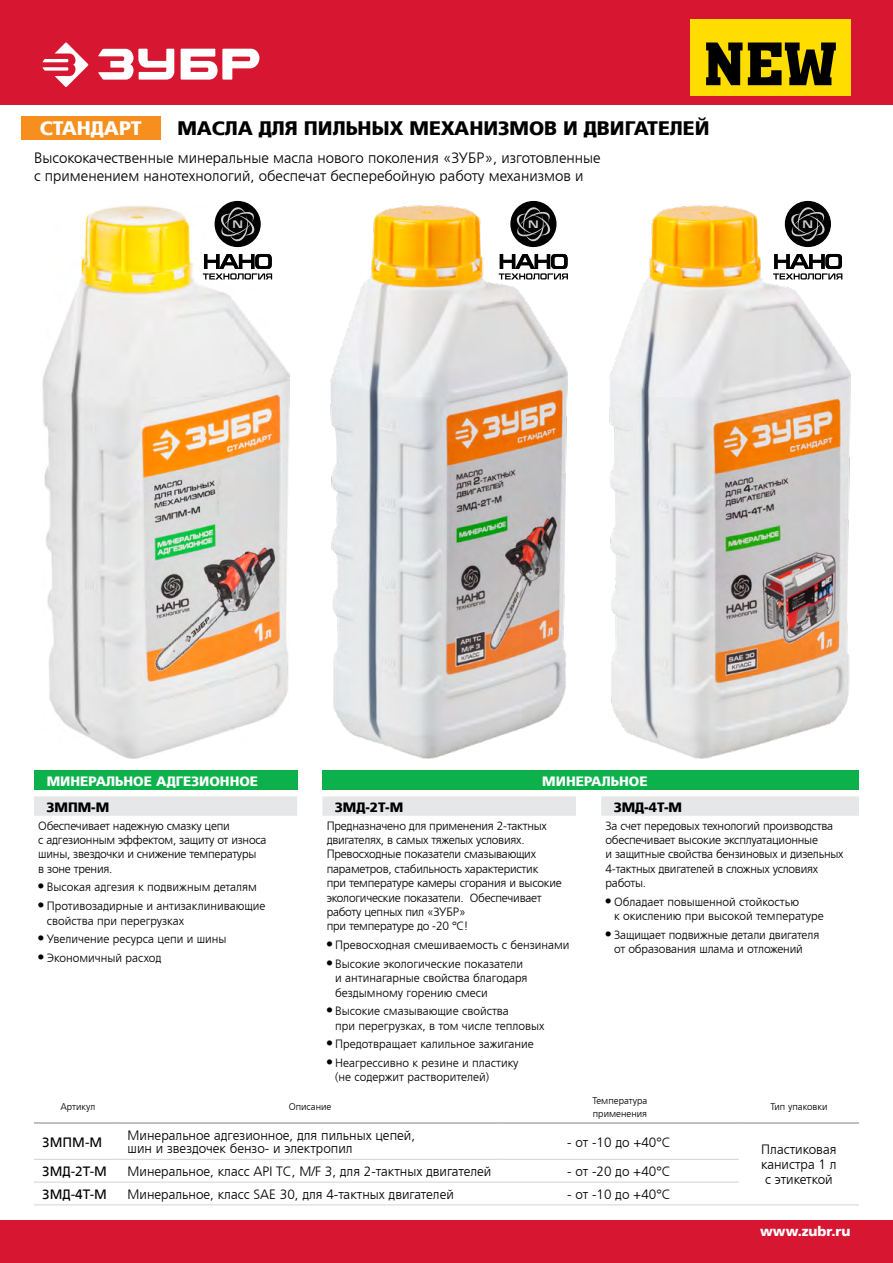
<style>
.page{position:relative;width:893px;height:1263px;background:#fff}
.page>*{position:absolute;margin:0;border:0;box-sizing:border-box;transform-origin:0 0}
.t1{font:19.5px "AG Foreigner Stayer Bold";color:#000}
.t2{font:19.5px "AG Foreigner Stayer Bold";color:#fff}
.t3{font:300 15px/18px "AG Foreigner";color:#000}
.t4{font:300 13.5px/15px "AG Foreigner";color:#000}
.t5{font:13.5px "AG Foreigner Stayer Bold";color:#fff}
.t6{font:13.5px "AG Foreigner Stayer Bold";color:#000}
.t7{font:13.5px "AG Foreigner";color:#000}
.t8{font:700 13.5px "AG Foreigner";color:#fff}
.t9{font:300 12px/14.4px "AG Foreigner";letter-spacing:-.02em;color:#000}
.t10{font:300 12px/14.4px "AG Foreigner";color:#000}
.t11{font:700 10.95px "Europe Ext";color:#cdcfd0;scale:.9 1}
.t12{font:300 9.75px/13.5px "AG Foreigner";color:#000}
.s1{font-family:"AG Letterica Condensed";font-weight:700;font-size:13.5px}
</style>
<div class="page">
<div style="left:0;top:0;width:893px;height:105px;background:#d71732"></div>
<div style="left:0;top:1220px;width:893px;height:43px;background:#d71732"></div>
<svg style="left:42px;top:42px;width:46px;height:45px"></svg>
<svg style="left:98px;top:49px;width:161px;height:31px"></svg>
<div style="left:690px;top:20px;width:160px;height:76px;background:#fd0"></div>
<svg style="left:706px;top:43px;width:36px;height:42px"></svg>
<svg style="left:748px;top:43px;width:88px;height:42px"></svg>
<div style="left:34px;top:771px;width:263px;height:19px;background:#0db14b"></div>
<div style="left:322px;top:771px;width:537px;height:19px;background:#0db14b"></div>
<svg style="left:34px;top:796px;width:825px;height:20px"></svg>
<div style="left:21px;top:116px;width:140px;height:24px;background:#f78f1e"></div>
<img style="left:43px;top:206px;width:246px;height:553px">
<img style="left:330px;top:206px;width:238px;height:553px">
<img style="left:609px;top:206px;width:242px;height:553px">
<hr style="left:499px;top:1159px;width:240px;height:1px;background:#d1d3d4">
<hr style="left:499px;top:1182px;width:240px;height:1px;background:#d1d3d4">
<hr style="left:499px;top:1204px;width:240px;height:1px;background:#d1d3d4">
<hr style="left:34px;top:1159px;width:85px;height:1px;background:#d1d3d4">
<hr style="left:119px;top:1159px;width:380px;height:1px;background:#d1d3d4">
<hr style="left:34px;top:1182px;width:85px;height:1px;background:#d1d3d4">
<hr style="left:119px;top:1182px;width:380px;height:1px;background:#d1d3d4">
<hr style="left:34px;top:1204px;width:85px;height:1px;background:#d1d3d4">
<hr style="left:119px;top:1204px;width:380px;height:1px;background:#d1d3d4">
<hr style="left:739px;top:1204px;width:120px;height:1px;background:#d1d3d4">
<hr style="left:34px;top:1122px;width:85px;height:1px;background:#808285">
<hr style="left:119px;top:1122px;width:380px;height:1px;background:#808285">
<hr style="left:499px;top:1122px;width:240px;height:1px;background:#808285">
<hr style="left:739px;top:1122px;width:120px;height:1px;background:#808285">
<svg style="left:203px;top:254px;width:69px;height:25px"></svg>
<div style="left:215px;top:201px;width:46px;height:46px;border:1px solid #000;border-radius:50%"></div>
<div style="left:215px;top:202px;width:45px;height:44px;background:#000;border-radius:50%"></div>
<svg style="left:219px;top:206px;width:37px;height:36px"></svg>
<svg style="left:499px;top:254px;width:69px;height:25px"></svg>
<div style="left:510px;top:201px;width:46px;height:46px;border:1px solid #000;border-radius:50%"></div>
<div style="left:511px;top:202px;width:45px;height:44px;background:#000;border-radius:50%"></div>
<svg style="left:515px;top:206px;width:37px;height:36px"></svg>
<svg style="left:773px;top:254px;width:69px;height:25px"></svg>
<div style="left:785px;top:201px;width:46px;height:46px;border:1px solid #000;border-radius:50%"></div>
<div style="left:785px;top:202px;width:45px;height:44px;background:#000;border-radius:50%"></div>
<svg style="left:789px;top:206px;width:38px;height:36px"></svg>
<h1 class="t2" style="left:40px;top:117px;width:27px">стандарт</h1>
<h1 class="t1" style="left:177px;top:117px;width:141px">масла для пильн</h1>
<h1 class="t1" style="left:372px;top:117px;width:99px">ых механизмо</h1>
<h1 class="t1" style="left:544px;top:117px;width:79px">в и двигателе</h1>
<h1 class="t1" style="left:695px;top:117px;width:16px">й</h1>
<p class="t3" style="left:34px;top:149px;width:568px">Высококачественные минеральные масла нового поколения «ЗУБР», изготовленные с применением нанотехнологий, обеспечат бесперебойную работу механизмов и</p>
<p class="t11" style="left:233px;top:218px;width:13px">N</p>
<p class="t11" style="left:528px;top:218px;width:13px">N</p>
<p class="t11" style="left:803px;top:218px;width:13px">N</p>
<p class="t5" style="left:47px;top:773px;width:213px">МИНЕРАЛЬНОЕ АДГЕЗИОННОЕ</p>
<p class="t5" style="left:542px;top:773px;width:107px">МИНЕРАЛЬНОЕ</p>
<p class="t6" style="left:47px;top:799px;width:64px">ЗМПМ-М</p>
<p class="t6" style="left:335px;top:799px;width:70px">ЗМД-2Т-М</p>
<p class="t6" style="left:614px;top:799px;width:70px">ЗМД-4Т-М</p>
<p class="t9" style="left:38px;top:818px;width:230px">Обеспечивает надежную смазку цепи<br>с адгезионным эффектом, защиту от износа шины, звездочки и снижение температуры<br>в зоне трения.</p>
<p class="t10" style="left:38px;top:880px;width:220px"><span class="s1">•</span> Высокая адгезия к подвижным деталям</p>
<p class="t10" style="left:47px;top:899px;width:220px;text-indent:-9px"><span class="s1">•</span> Противозадирные и антизаклинивающие свойства при перегрузках</p>
<p class="t10" style="left:38px;top:932px;width:190px"><span class="s1">•</span> Увеличение ресурса цепи и шины</p>
<p class="t10" style="left:38px;top:951px;width:125px"><span class="s1">•</span> Экономичный расход</p>
<p class="t9" style="left:605px;top:818px;width:240px">За счет передовых технологий производства обеспечивает высокие эксплуатационные<br>и защитные свойства бензиновых и дизельных 4-тактных двигателей в сложных условиях работы.</p>
<p class="t10" style="left:614px;top:895px;width:211px;text-indent:-9px"><span class="s1">•</span> Обладает повышенной стойкостью<br>к окислению при высокой температуре</p>
<p class="t9" style="left:614px;top:928px;width:207px;text-indent:-9px"><span class="s1">•</span> Защищает подвижные детали двигателя от образования шлама и отложений</p>
<p class="t9" style="left:327px;top:818px;width:237px">Предназначено для применения 2-тактных двигателях, в самых тяжелых условиях.<br>Превосходные показатели смазывающих параметров, стабильность характеристик<br>при температуре камеры сгорания и высокие экологические показатели. Обеспечивает работу цепных пил «ЗУБР»<br>при температуре до -20 °С!</p>
<p class="t10" style="left:327px;top:938px;width:244px"><span class="s1">•</span> Превосходная смешиваемость с бензинами</p>
<p class="t10" style="left:335px;top:956px;width:194px;text-indent:-9px"><span class="s1">•</span> Высокие экологические показатели и антинагарные свойства благодаря бездымному горению смеси</p>
<p class="t10" style="left:335px;top:1004px;width:211px;text-indent:-9px"><span class="s1">•</span> Высокие смазывающие свойства<br>при перегрузках, в том числе тепловых</p>
<p class="t10" style="left:327px;top:1037px;width:209px"><span class="s1">•</span> Предотвращает калильное зажигание</p>
<p class="t10" style="left:335px;top:1056px;width:185px;text-indent:-9px"><span class="s1">•</span> Неагрессивно к резине и пластику (не содержит растворителей)</p>
<p class="t12" style="left:60px;top:1100px;width:36px">Артикул</p>
<p class="t12" style="left:289px;top:1100px;width:44px">Описание</p>
<p class="t12" style="left:592px;top:1093px;width:57px">Температура применения</p>
<p class="t12" style="left:770px;top:1100px;width:59px">Тип упаковки</p>
<p class="t7" style="left:43px;top:1134px;width:61px">ЗМПМ-М</p>
<p class="t4" style="left:128px;top:1129px;width:289px;line-height:13.5px">Минеральное адгезионное, для пильных цепей, шин и звездочек бензо- и электропил</p>
<p class="t4" style="left:567px;top:1135px;width:104px">- от -10 до +40°С</p>
<p class="t4" style="left:761px;top:1142px;width:77px;text-align:justify">Пластиковая канистра 1 л с этикеткой</p>
<p class="t7" style="left:42px;top:1164px;width:66px">ЗМД-2Т-М</p>
<p class="t4" style="left:128px;top:1164px;width:365px">Минеральное, класс API TC, M/F 3, для 2-тактных двигателей</p>
<p class="t4" style="left:567px;top:1164px;width:104px">- от -20 до +40°С</p>
<p class="t7" style="left:42px;top:1186px;width:66px">ЗМД-4Т-М</p>
<p class="t4" style="left:128px;top:1187px;width:328px">Минеральное, класс SAE 30, для 4-тактных двигателей</p>
<p class="t4" style="left:567px;top:1187px;width:104px">- от -10 до +40°С</p>
<p class="t8" style="left:760px;top:1224px;width:92px">www.zubr.ru</p>
</div>
